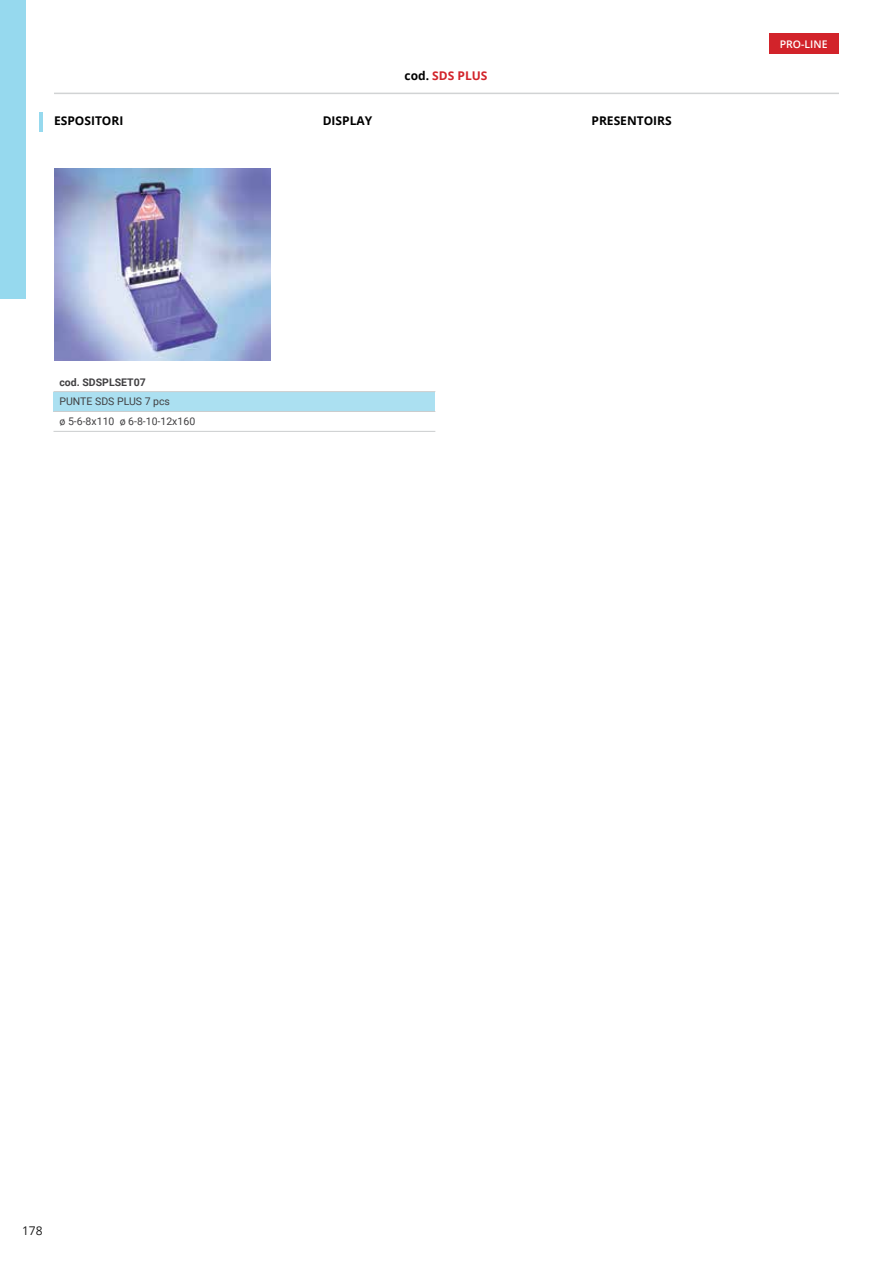
<style>
.page{position:relative;width:893px;height:1263px;background:#fff}
.page>*{position:absolute;margin:0;border:0;box-sizing:border-box;transform-origin:0 0}
.t1{font:700 12px "Open Sans";color:#000}
.t2{font:700 12px "Open Sans";color:#d2232a}
.t3{font:12px "Open Sans";color:#1a1a1a}
.t4{font:10.5px/20px "Roboto";color:#414042}
.t5{font:700 10.5px "Roboto";color:#414042}
.t6{font:600 10.5px "Open Sans";color:#fff}
.s1{color:#000}
</style>
<div class="page">
<div style="left:0;top:0;width:26px;height:299px;background:#96d9ee"></div>
<hr style="left:54px;top:93px;width:785px;height:1px;background:#d1d3d4">
<hr style="left:40px;top:112px;width:3px;height:20px;background:#96d9ee">
<img style="left:55px;top:169px;width:215px;height:191px">
<div style="left:54px;top:392px;width:381px;height:19px;background:#abe0f1"></div>
<hr style="left:54px;top:391px;width:381px;height:1px;background:#cbcdce">
<hr style="left:54px;top:411px;width:381px;height:1px;background:#cbcdce">
<hr style="left:54px;top:431px;width:381px;height:1px;background:#cbcdce">
<div style="left:769px;top:33px;width:69px;height:21px;background:#d2232a"></div>
<p class="t2" style="left:405px;top:67px;width:84px"><span class="s1">cod.</span> SDS PLUS</p>
<p class="t1" style="left:54px;top:112px;width:71px">ESPOSITORI</p>
<p class="t1" style="left:323px;top:112px;width:51px">DISPLAY</p>
<p class="t1" style="left:591px;top:112px;width:82px">PRESENTOIRS</p>
<p class="t5" style="left:60px;top:376px;width:88px">cod. SDSPLSET07</p>
<p class="t4" style="left:60px;top:392px;width:137px">PUNTE SDS PLUS 7 pcs<br>ø 5-6-8x110 ø 6-8-10-12x160</p>
<p class="t6" style="left:780px;top:36px;width:49px">PRO-LINE</p>
<p class="t3" style="left:22px;top:1222px;width:22px">178</p>
</div>
